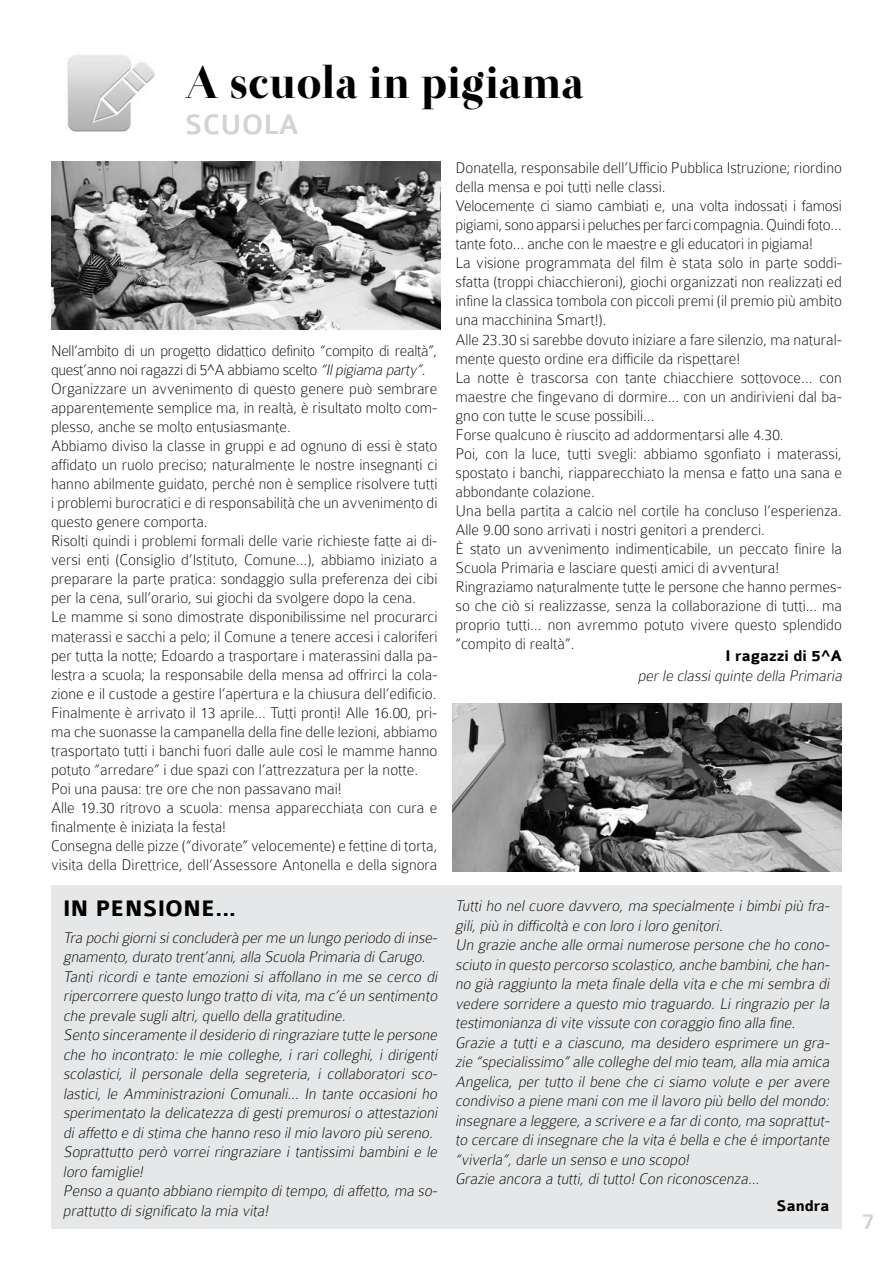
<style>
.page{position:relative;width:893px;height:1263px;background:#fff}
.page>*{position:absolute;margin:0;border:0;box-sizing:border-box;transform-origin:0 0}
.t1{font:45px "Otama ep";color:#000}
.t2{font:500 30px "Colaborate";color:#d1d3d4}
.t3{font:700 24px "Colaborate";color:#000}
.t4{font:500 24px "Colaborate";color:#d1d3d4}
.t5{font:100 16.5px/19px "Colaborate";color:#000}
.t6{font:italic 100 16.5px/19.5px "Colaborate";letter-spacing:-.18em;color:#000}
.t7{font:700 16.5px "Colaborate";color:#000}
.s1{font-style:italic}
</style>
<div class="page">
<img style="left:67px;top:55px;width:88px;height:77px">
<div style="left:51px;top:885px;width:791px;height:344px;background:#e6e7e8"></div>
<img style="left:51px;top:162px;width:389px;height:168px">
<img style="left:453px;top:704px;width:389px;height:168px">
<h1 class="t1" style="left:185px;top:56px;width:401px">A scuola in pigiama</h1>
<h2 class="t2" style="left:185px;top:109px;width:20px">SCUOLA</h2>
<p class="t5" style="left:51px;top:341px;width:388px">Nell’ambito di un progetto didattico definito “compito di realtà”, quest’anno noi ragazzi di 5^A abbiamo scelto <span class="s1">“Ilpigiama party”</span>.<br>Organizzare un avvenimento di questo genere può sembrare apparentemente semplice ma, in realtà, è risultato molto com&shy;plesso, anche se molto entusiasmante.<br>Abbiamo diviso la classe in gruppi e ad ognuno di essi è stato affidato un ruolo preciso; naturalmente le nostre insegnanti ci hanno abilmente guidato, perché non è semplice risolvere tutti i problemi burocratici e di responsabilità che un avvenimento di questo genere comporta.<br>Risolti quindi i problemi formali delle varie richieste fatte ai di&shy;versi enti (Consiglio d’Istituto, Comune…), abbiamo iniziato a preparare la parte pratica: sondaggio sulla preferenza dei cibi per la cena, sull’orario, sui giochi da svolgere dopo la cena.<br>Le mamme si sono dimostrate disponibilissime nel procurarci materassi e sacchi a pelo; il Comune a tenere accesi i caloriferi per tutta la notte; Edoardo a trasportare i materassini dalla pa&shy;lestra a scuola; la responsabile della mensa ad offrirci la cola&shy;zione e il custode a gestire l’apertura e la chiusura dell’edificio.<br>Finalmente è arrivato il 13 aprile... Tutti pronti! Alle 16.00, pri&shy;ma che suonasse la campanella della fine delle lezioni, abbiamo trasportato tutti i banchi fuori dalle aule così le mamme hanno potuto “arredare” i due spazi con l’attrezzatura per la notte.<br>Poi una pausa: tre ore che non passavano mai!<br>Alle 19.30 ritrovo a scuola: mensa apparecchiata con cura e finalmente è iniziata la festa!<br>Consegna delle pizze (“divorate” velocemente) e fettine di torta, visita della Direttrice, dell’Assessore Antonella e della signora</p>
<h3 class="t3" style="left:63px;top:896px;width:174px">IN PENSIONE...</h3>
<p class="t6" style="left:63px;top:928px;width:379px">Tra pochigiornisiconcluderà perme un lungo periodo diinse&shy;gnamento,durato trent’anni,alla Scuola Primaria diCarugo.<br>Tanti ricordi e tante emozioni si affollano in me se cerco di ripercorrere questo lungo tratto divita,ma c’é un sentimento che prevale suglialtri,quello della gratitudine.<br>Sento sinceramente ildesiderio diringraziare tutte le persone che ho incontrato: le mie colleghe, i rari colleghi, i dirigenti scolastici, il personale della segreteria, i collaboratori sco&shy;lastici, le Amministrazioni Comunali... In tante occasioni ho sperimentato la delicatezza di gesti premurosi o attestazioni diaffetto e distima che hanno reso ilmio lavoro più sereno.<br>Soprattutto però vorrei ringraziare i tantissimi bambini e le loro famiglie!<br>Penso a quanto abbiano riempito ditempo,diaffetto,ma so&shy;prattutto disignificato la mia vita!</p>
<p class="t5" style="left:455px;top:158px;width:388px">Donatella, responsabile dell’Ufficio Pubblica Istruzione; riordino della mensa e poi tutti nelle classi.<br>Velocemente ci siamo cambiati e, una volta indossati i famosi pigiami, sono apparsi i peluches per farci compagnia. Quindi foto… tante foto… anche con le maestre e gli educatori in pigiama!<br>La visione programmata del film è stata solo in parte soddi&shy;sfatta (troppi chiacchieroni), giochi organizzati non realizzati ed infine la classica tombola con piccoli premi (il premio più ambito una macchinina Smart!).<br>Alle 23.30 si sarebbe dovuto iniziare a fare silenzio, ma natural&shy;mente questo ordine era difficile da rispettare!<br>La notte è trascorsa con tante chiacchiere sottovoce… con maestre che fingevano di dormire… con un andirivieni dal ba&shy;gno con tutte le scuse possibili…<br>Forse qualcuno è riuscito ad addormentarsi alle 4.30.<br>Poi, con la luce, tutti svegli: abbiamo sgonfiato i materassi, spostato i banchi, riapparecchiato la mensa e fatto una sana e abbondante colazione.<br>U na bella partita a calcio nel cortile ha concluso l’esperienza.<br>Alle 9.00 sono arrivati i nostri genitori a prenderci.<br>È stato un avvenimento indimenticabile, un peccato finire la Scuola Primaria e lasciare questi amici di avventura!<br>Ringraziamo naturalmente tutte le persone che hanno permes&shy;so che ciò si realizzasse, senza la collaborazione di tutti… ma proprio tutti… non avremmo potuto vivere questo splendido “compito di realtà”.</p>
<p class="t7" style="left:725px;top:648px;width:118px">I ragazzi di 5^A</p>
<p class="t6" style="left:638px;top:666px;width:209px">perle classiquinte della Primaria</p>
<p class="t6" style="left:455px;top:896px;width:379px">Tutti ho nel cuore davvero, ma specialmente i bimbi più fra&shy;gili,più in difficoltà e con loro iloro genitori.<br>Un grazie anche alle ormai numerose persone che ho cono&shy;sciuto in questo percorso scolastico,anche bambini,che han&shy;no già raggiunto la meta finale della vita e che mi sembra di vedere sorridere a questo mio traguardo. Li ringrazio per la testimonianza divite vissute con coraggio fino alla fine.<br>Grazie a tutti e a ciascuno, ma desidero esprimere un gra&shy;zie “specialissimo” alle colleghe delmio team,alla mia amica Angelica, per tutto il bene che ci siamo volute e per avere condiviso a piene manicon me illavoro più bello delmondo: insegnare a leggere,a scrivere e a fardiconto,ma soprattut&shy;to cercare diinsegnare che la vita é bella e che é importante “viverla”,darle un senso e uno scopo!<br>Grazie ancora a tutti,ditutto!Con riconoscenza...</p>
<p class="t7" style="left:777px;top:1197px;width:54px">Sandra</p>
<h3 class="t4" style="left:862px;top:1209px;width:14px">7</h3>
</div>
